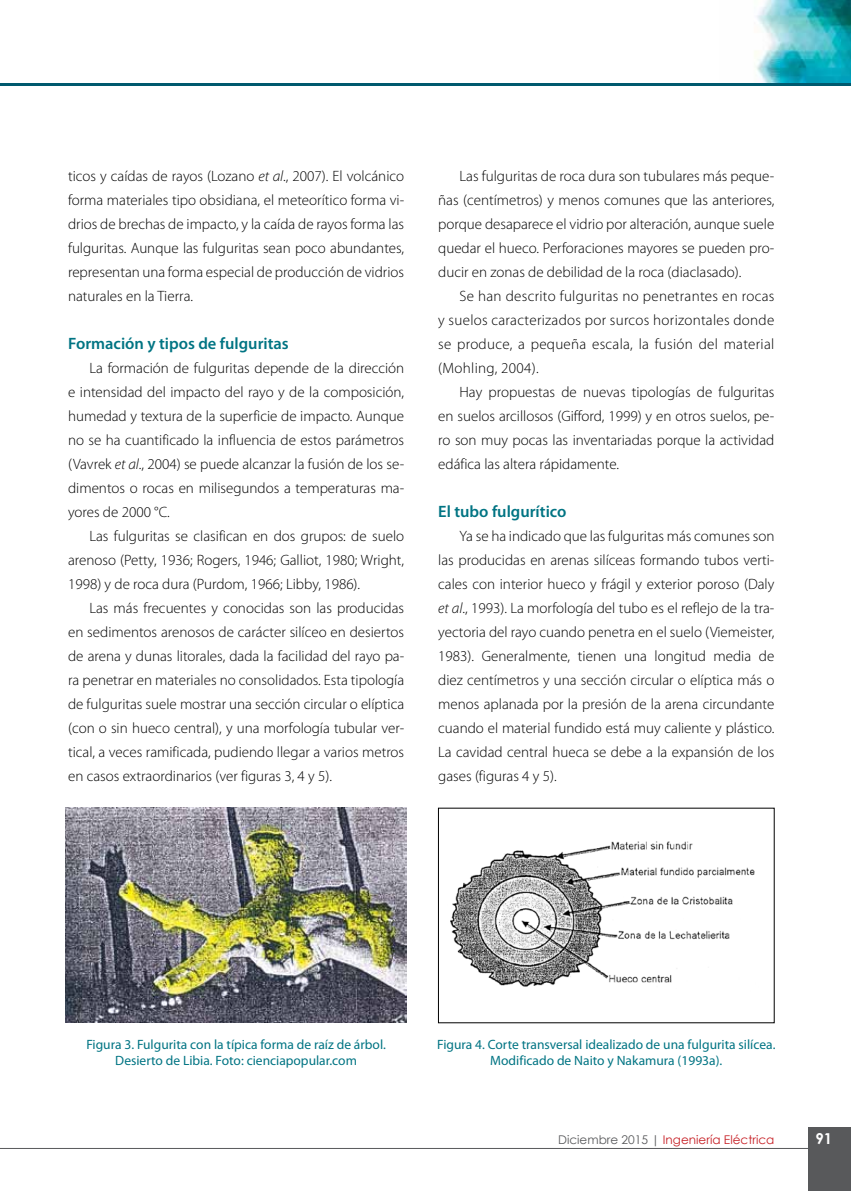
<style>
.page{position:relative;width:851px;height:1191px;background:#fff}
.page>*{position:absolute;margin:0;border:0;box-sizing:border-box;transform-origin:0 0}
.t1{font:600 16.5px "Myriad Pro";color:#007483}
.t2{font:300 15px/24px "Myriad Pro";color:#000;text-align:justify}
.t3{font:700 15px "Century Gothic";color:#fff}
.t4{font:13.5px/16.2px "Myriad Pro";color:#007483;text-align:center}
.t5{font:12px "Century Gothic";color:#c61d23}
.s1{font-style:italic}
.s2{color:#58595b}
</style>
<div class="page">
<hr style="left:0;top:1148px;width:850px;height:1px;background:#58595b">
<div style="left:808px;top:1127px;width:42px;height:64px;background:#58595b"></div>
<img style="left:754px;top:0;width:96px;height:83px">
<hr style="left:0;top:83px;width:850px;height:2px;background:#00596e">
<img style="left:66px;top:808px;width:340px;height:215px">
<img style="left:450px;top:841px;width:305px;height:146px">
<p class="t2" style="left:68px;top:164px;width:337px">ticos y caídas de rayos (Lozano <span class="s1">et al</span>., 2007). El volcánico forma materiales tipo obsidiana, el meteorítico forma vi&shy;drios de brechas de impacto, y la caída de rayos forma las fulguritas. Aunque las fulguritas sean poco abundantes, representan una forma especial de producción de vidrios naturales en la Tierra.</p>
<p class="t1" style="left:68px;top:333px;width:222px">Formación y tipos de fulguritas</p>
<p class="t2" style="left:68px;top:356px;width:337px;text-indent:21px">La formación de fulguritas depende de la dirección e intensidad del impacto del rayo y de la composición, humedad y textura de la superficie de impacto. Aunque no se ha cuantificado la influencia de estos parámetros (Vavrek <span class="s1">et al</span>., 2004) se puede alcanzar la fusión de los se&shy;dimentos o rocas en milisegundos a temperaturas ma&shy;yores de 2000 °C.</p>
<p class="t2" style="left:68px;top:524px;width:337px;text-indent:21px">Las fulguritas se clasifican en dos grupos: de suelo arenoso (Petty, 1936; Rogers, 1946; Galliot, 1980; Wright, 1998) y de roca dura (Purdom, 1966; Libby, 1986).</p>
<p class="t2" style="left:68px;top:596px;width:337px;text-indent:21px">Las más frecuentes y conocidas son las producidas en sedimentos arenosos de carácter silíceo en desiertos de arena y dunas litorales, dada la facilidad del rayo pa&shy;ra penetrar en materiales no consolidados. Esta tipología de fulguritas suele mostrar una sección circular o elíptica (con o sin hueco central), y una morfología tubular ver&shy;tical, a veces ramificada, pudiendo llegar a varios metros en casos extraordinarios (ver figuras 3, 4 y 5).</p>
<p class="t2" style="left:438px;top:164px;width:337px;text-indent:21px">Las fulguritas de roca dura son tubulares más peque&shy;ñas (centímetros) y menos comunes que las anteriores, porque desaparece el vidrio por alteración, aunque suele quedar el hueco. Perforaciones mayores se pueden pro&shy;ducir en zonas de debilidad de la roca (diaclasado).</p>
<p class="t2" style="left:438px;top:284px;width:337px;text-indent:21px">Se han descrito fulguritas no penetrantes en rocas y suelos caracterizados por surcos horizontales donde se produce, a pequeña escala, la fusión del material (Mohling, 2004).</p>
<p class="t2" style="left:438px;top:380px;width:337px;text-indent:21px">Hay propuestas de nuevas tipologías de fulguritas en suelos arcillosos (Gifford, 1999) y en otros suelos, pe&shy;ro son muy pocas las inventariadas porque la actividad edáfica las altera rápidamente.</p>
<p class="t1" style="left:438px;top:501px;width:130px">El tubo fulgurítico</p>
<p class="t2" style="left:438px;top:524px;width:337px;text-indent:21px">Ya se ha indicado que las fulguritas más comunes son las producidas en arenas silíceas formando tubos verti&shy;cales con interior hueco y frágil y exterior poroso (Daly <span class="s1">et al</span>., 1993). La morfología del tubo es el reflejo de la tra&shy;yectoria del rayo cuando penetra en el suelo (Viemeister, 1983). Generalmente, tienen una longitud media de diez centímetros y una sección circular o elíptica más o menos aplanada por la presión de la arena circundante cuando el material fundido está muy caliente y plástico.<br>La cavidad central hueca se debe a la expansión de los gases (figuras 4 y 5).</p>
<p class="t4" style="left:86px;top:1036px;width:301px">Figura 3. Fulgurita con la típica forma de raíz de árbol.<br>Desierto de Libia. Foto: cienciapopular.com</p>
<p class="t4" style="left:437px;top:1036px;width:340px">Figura 4. Corte transversal idealizado de una fulgurita silícea.<br>Modificado de Naito y Nakamura (1993a).</p>
<p class="t5" style="left:558px;top:1131px;width:218px"><span class="s2">Diciembre 2015 |</span> Ingeniería Eléctrica</p>
<p class="t3" style="left:815px;top:1127px;width:18px">91</p>
</div>
